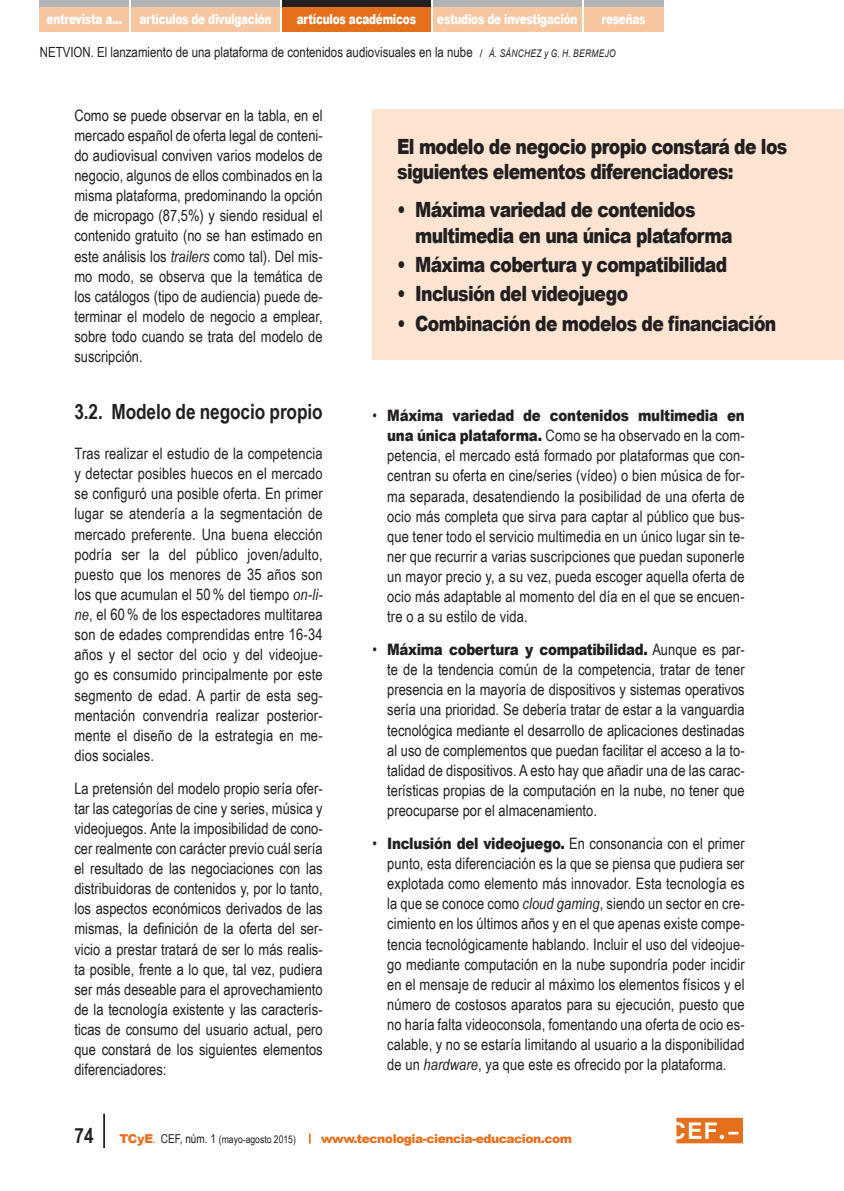
<style>
.page{position:relative;width:844px;height:1191px;background:#fff}
.page>*{position:absolute;margin:0;border:0;box-sizing:border-box;transform-origin:0 0}
.t1{font:900 21px/25.4px "Arial";letter-spacing:-.04em;color:#231f20;scale:.82 1}
.epigrafe_1_1{font:700 21px "Arial Narrow";letter-spacing:-.005em;color:#231f20}
.sangria__bolo{font:15.75px/20.1px "Arial Narrow";letter-spacing:.005em;color:#231f20;text-align:justify}
.texto_general{font:15.75px/20.1px "Arial Narrow";color:#231f20;text-align:justify}
.t2{font:14px "Arial Narrow";color:#231f20}
.t3{font:900 14px "Arial";letter-spacing:-.025em;color:#fff;scale:.75 1}
.t4{font:900 12.25px "Arial";letter-spacing:-.04em;color:#e4701e}
.t5{font:10.5px "Arial Narrow";color:#231f20}
.s1{font-family:"Arial";font-size:10.5px}
.s2{font-family:"Arial";font-style:italic;font-size:10.5px}
.s3{font-style:italic}
.s4{font-family:"Arial";font-weight:900}
.s5{font-weight:700;font-size:21px}
.s6{font-family:"Arial";font-weight:900;font-size:12.25px;color:#e4701e}
.s7{font-size:12.25px;color:#e4701e}
.s8{font-size:12.25px}
</style>
<div class="page">
<div style="left:131px;top:0;width:149px;height:7px;background:#b2b3b7"></div>
<div style="left:282px;top:0;width:149px;height:7px;background:#231f20"></div>
<div style="left:433px;top:0;width:148px;height:7px;background:#b2b3b7"></div>
<div style="left:583px;top:0;width:80px;height:7px;background:#b2b3b7"></div>
<div style="left:40px;top:0;width:89px;height:7px;background:#b2b3b7"></div>
<div style="left:131px;top:7px;width:149px;height:25px;background:#f6c6a1"></div>
<div style="left:282px;top:7px;width:149px;height:25px;background:#e4701e"></div>
<div style="left:433px;top:7px;width:148px;height:25px;background:#f6c6a1"></div>
<div style="left:583px;top:7px;width:80px;height:25px;background:#f6c6a1"></div>
<div style="left:40px;top:7px;width:89px;height:25px;background:#f6c6a1"></div>
<hr style="left:103px;top:1113px;width:2px;height:35px;background:#231f20">
<svg style="left:676px;top:1117px;width:66px;height:26px;background:#ea9051"></svg>
<div style="left:372px;top:109px;width:471px;height:251px;background:#fbe5d2"></div>
<p class="t3" style="left:47px;top:9px;width:301px">entrevista a... artículos de divulgación</p>
<p class="t3" style="left:297px;top:9px;width:160px">artículos académicos</p>
<p class="t3" style="left:437px;top:9px;width:188px">estudios de investigación</p>
<p class="t3" style="left:601px;top:9px;width:60px">reseñas</p>
<p class="t2" style="left:40px;top:42px;width:577px">NETVION. El lanzamiento de una plataforma de contenidos audiovisuales en la nube <span class="s1">/</span> <span class="s2">Á. SÁNCHEZ y G. H. BERMEJO</span></p>
<p class="texto_general" style="left:74px;top:104px;width:250px">Como se puede observar en la tabla, en el mercado español de oferta legal de conteni&shy;do audiovisual conviven varios modelos de negocio, algunos de ellos combinados en la misma plataforma, predominando la opción de micropago (87,5%) y siendo residual el contenido gratuito (no se han estimado en este análisis los <span class="s3">trailers</span> como tal). Del mis&shy;mo modo, se observa que la temática de los catálogos (tipo de audiencia) puede de&shy;terminar el modelo de negocio a emplear, sobre todo cuando se trata del modelo de suscripción.</p>
<p class="epigrafe_1_1" style="left:74px;top:396px;width:250px">3.2. Modelo de negocio propio</p>
<p class="texto_general" style="left:74px;top:443px;width:250px">Tras realizar el estudio de la competencia y detectar posibles huecos en el mercado se configuró una posible oferta. En primer lugar se atendería a la segmentación de mercado preferente. Una buena elección podría ser la del público joven/adulto, puesto que los menores de 35 años son los que acumulan el 50 % del tiempo <span class="s3">on-li&shy;ne</span>, el 60 % de los espectadores multitarea son de edades comprendidas entre 16-34 años y el sector del ocio y del videojue&shy;go es consumido principalmente por este segmento de edad. A partir de esta seg&shy;mentación convendría realizar posterior&shy;mente el diseño de la estrategia en me&shy;dios sociales.</p>
<p class="texto_general" style="left:74px;top:777px;width:250px">La pretensión del modelo propio sería ofer&shy;tar las categorías de cine y series, música y videojuegos. Ante la imposibilidad de cono&shy;cer realmente con carácter previo cuál sería el resultado de las negociaciones con las distribuidoras de contenidos y, por lo tanto, los aspectos económicos derivados de las mismas, la definición de la oferta del ser&shy;vicio a prestar tratará de ser lo más realis&shy;ta posible, frente a lo que, tal vez, pudiera ser más deseable para el aprovechamiento de la tecnología existente y las caracterís&shy;ticas de consumo del usuario actual, pero que constará de los siguientes elementos diferenciadores:</p>
<p class="t1" style="left:397px;top:133px;width:477px">El modelo de negocio propio constará de los siguientes elementos diferenciadores:</p>
<p class="t1" style="left:415px;top:196px;width:388px;text-indent:-18px">• Máxima variedad de contenidos multimedia en una única plataforma</p>
<p class="t1" style="left:397px;top:251px;width:404px">• Máxima cobertura y compatibilidad</p>
<p class="t1" style="left:397px;top:280px;width:283px">• Inclusión del videojuego</p>
<p class="t1" style="left:397px;top:310px;width:463px">• Combinación de modelos de financiación</p>
<p class="sangria__bolo" style="left:387px;top:405px;width:359px;text-indent:-15px">• <span class="s4">Máxima variedad de contenidos multimedia en una única plataforma.</span> Como se ha observado en la com&shy;petencia, el mercado está formado por plataformas que con&shy;centran su oferta en cine/series (vídeo) o bien música de for&shy;ma separada, desatendiendo la posibilidad de una oferta de ocio más completa que sirva para captar al público que bus&shy;que tener todo el servicio multimedia en un único lugar sin te&shy;ner que recurrir a varias suscripciones que puedan suponerle un mayor precio y, a su vez, pueda escoger aquella oferta de ocio más adaptable al momento del día en el que se encuen&shy;tre o a su estilo de vida.</p>
<p class="sangria__bolo" style="left:387px;top:639px;width:359px;text-indent:-15px">• <span class="s4">Máxima cobertura y compatibilidad.</span> Aunque es par&shy;te de la tendencia común de la competencia, tratar de tener presencia en la mayoría de dispositivos y sistemas operativos sería una prioridad. Se debería tratar de estar a la vanguardia tecnológica mediante el desarrollo de aplicaciones destinadas al uso de complementos que puedan facilitar el acceso a la to&shy;talidad de dispositivos. A esto hay que añadir una de las carac&shy;terísticas propias de la computación en la nube, no tener que preocuparse por el almacenamiento.</p>
<p class="sangria__bolo" style="left:387px;top:832px;width:359px;text-indent:-15px">• <span class="s4">Inclusión del videojuego.</span> En consonancia con el primer punto, esta diferenciación es la que se piensa que pudiera ser explotada como elemento más innovador. Esta tecnología es la que se conoce como <span class="s3">cloud gaming</span>, siendo un sector en cre&shy;cimiento en los últimos años y en el que apenas existe compe&shy;tencia tecnológicamente hablando. Incluir el uso del videojue&shy;go mediante computación en la nube supondría poder incidir en el mensaje de reducir al máximo los elementos físicos y el número de costosos aparatos para su ejecución, puesto que no haría falta videoconsola, fomentando una oferta de ocio es&shy;calable, y no se estaría limitando al usuario a la disponibilidad de un <span class="s3">hardware</span>, ya que este es ofrecido por la plataforma.</p>
<p class="t5" style="left:74px;top:1131px;width:223px"><span class="s5">74</span> <span class="s6">TCyE</span><span class="s7">.</span> <span class="s8">CEF, núm. 1</span> (mayo-agosto 2015)</p>
<p class="t4" style="left:321px;top:1129px;width:252px">www.tecnologia-ciencia-educacion.com</p>
</div>
